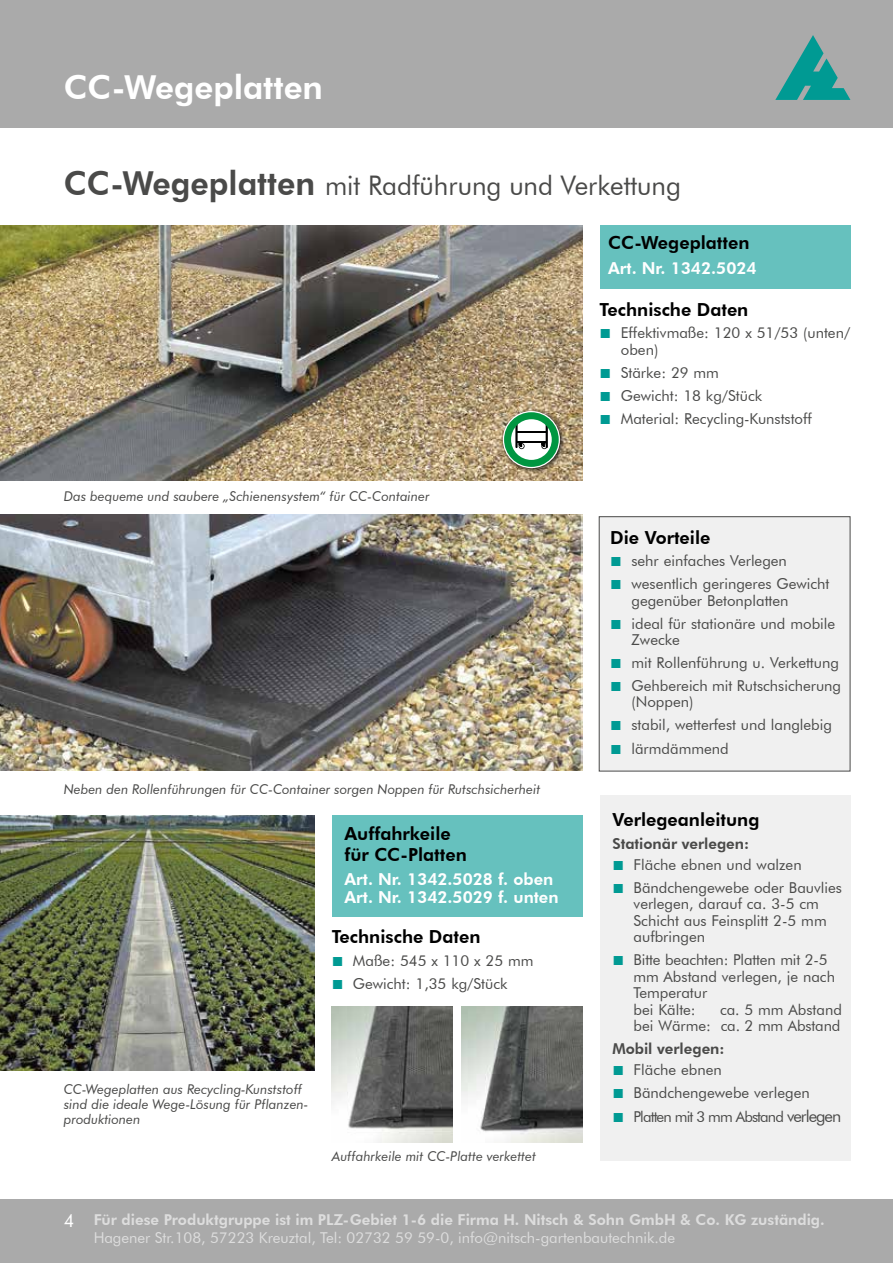
<style>
.page{position:relative;width:893px;height:1263px;background:#fff}
.page>*{position:absolute;margin:0;border:0;box-sizing:border-box;transform-origin:0 0}
.t1{font:800 33px "Futura BT";color:#fff}
.t2{font:27px "Futura BT";color:#4a4a49}
.t3{font:800 18px/21px "Futura BT";color:#000}
.t4{font:18px "Futura BT";color:#fff}
.t5{font:800 16.5px/18px "Futura BT";color:#fff}
.t6{font:15px/16.5px "Futura BT";color:#4a4a49}
.t7{font:800 15px "Futura BT";color:#fff}
.t8{font:15px "Futura BT";color:#fff}
.t9{font:800 15px "Futura BT";color:#4a4a49}
.t10{font:15px "Futura BT";letter-spacing:-.06em;color:#4a4a49}
.t11{font:italic 13.5px/15px "Futura BT";color:#4a4a49}
.s1{font-weight:800;font-size:33px}
.s2{font-family:"Arial";font-size:19.5px;color:#009a93}
.s3{font-size:16.5px}
</style>
<div class="page">
<div style="left:0;top:0;width:893px;height:128px;background:#aaa"></div>
<div style="left:0;top:1199px;width:893px;height:64px;background:#aaa"></div>
<img style="left:0;top:225px;width:583px;height:255px">
<img style="left:0;top:816px;width:315px;height:255px">
<img style="left:332px;top:1007px;width:121px;height:136px">
<img style="left:461px;top:1007px;width:122px;height:136px">
<img style="left:0;top:515px;width:583px;height:255px">
<div style="left:500px;top:408px;width:66px;height:66px;background:#000;opacity:.75"></div>
<svg style="left:504px;top:412px;width:55px;height:55px"></svg>
<svg style="left:775px;top:35px;width:75px;height:65px"></svg>
<div style="left:599px;top:517px;width:251px;height:254px;background:#f0f0f0"></div>
<div style="left:599px;top:516px;width:251px;height:255px;border:1px solid #4a4a49"></div>
<div style="left:600px;top:795px;width:250px;height:366px;background:#f0f0f0"></div>
<div style="left:600px;top:225px;width:250px;height:64px;background:#66c1be"></div>
<div style="left:332px;top:816px;width:251px;height:101px;background:#66c1be"></div>
<h1 class="t1" style="left:64px;top:68px;width:261px">CC-Wegeplatten</h1>
<h2 class="t2" style="left:64px;top:169px;width:619px"><span class="s1">CC-Wegeplatten</span> mit Radführung und Verkettung</h2>
<p class="t11" style="left:64px;top:489px;width:367px">Das bequeme und saubere „Schienensystem“ für CC-Container</p>
<p class="t11" style="left:64px;top:782px;width:478px">Neben den Rollenführungen für CC-Container sorgen Noppen für Rutschsicherheit</p>
<p class="t3" style="left:344px;top:823px;width:124px">Auffahrkeile für CC-Platten</p>
<p class="t5" style="left:344px;top:870px;width:216px">Art. Nr. 1342.5028 f. oben<br>Art. Nr. 1342.5029 f. unten</p>
<p class="t3" style="left:332px;top:926px;width:150px">Technische Daten</p>
<p class="t6" style="left:332px;top:952px;width:203px"><span class="s2">■</span> Maße: 545 x 110 x 25 mm</p>
<p class="t6" style="left:332px;top:975px;width:177px"><span class="s2">■</span> Gewicht: 1,35 kg/Stück</p>
<p class="t11" style="left:64px;top:1082px;width:246px">CC-Wegeplatten aus Recycling-Kunststoff sind die ideale Wege-Lösung für Pflanzen&shy;produktionen</p>
<p class="t11" style="left:332px;top:1148px;width:206px">Auffahrkeile mit CC-Platte verkettet</p>
<p class="t3" style="left:608px;top:232px;width:143px">CC-Wegeplatten</p>
<p class="t5" style="left:608px;top:259px;width:150px">Art. Nr. 1342.5024</p>
<p class="t3" style="left:600px;top:299px;width:150px">Technische Daten</p>
<p class="t6" style="left:621px;top:325px;width:231px;text-indent:-21px"><span class="s2">■</span> Effektivmaße: 120 x 51/53 (unten/ oben)</p>
<p class="t6" style="left:600px;top:364px;width:121px"><span class="s2">■</span> Stärke: 29 mm</p>
<p class="t6" style="left:600px;top:387px;width:164px"><span class="s2">■</span> Gewicht: 18 kg/Stück</p>
<p class="t6" style="left:600px;top:410px;width:214px"><span class="s2">■</span> Material: Recycling-Kunststoff</p>
<p class="t3" style="left:610px;top:526px;width:102px">Die Vorteile</p>
<p class="t6" style="left:610px;top:553px;width:178px"><span class="s2">■</span> sehr einfaches Verlegen</p>
<p class="t6" style="left:631px;top:575px;width:200px;text-indent:-21px"><span class="s2">■</span> wesentlich geringeres Gewicht gegenüber Betonplatten</p>
<p class="t6" style="left:631px;top:615px;width:205px;text-indent:-21px"><span class="s2">■</span> ideal für stationäre und mobile<br>Zwecke</p>
<p class="t6" style="left:610px;top:654px;width:230px"><span class="s2">■</span> mit Rollenführung u. Verkettung</p>
<p class="t6" style="left:631px;top:677px;width:211px;text-indent:-21px"><span class="s2">■</span> Gehbereich mit Rutschsicherung (Noppen)</p>
<p class="t6" style="left:610px;top:717px;width:223px"><span class="s2">■</span> stabil, wetterfest und langlebig</p>
<p class="t6" style="left:610px;top:740px;width:120px"><span class="s2">■</span> lärmdämmend</p>
<p class="t3" style="left:612px;top:809px;width:149px">Verlegeanleitung</p>
<p class="t9" style="left:612px;top:835px;width:138px">Stationär verlegen:</p>
<p class="t6" style="left:612px;top:856px;width:191px"><span class="s2">■</span> Fläche ebnen und walzen</p>
<p class="t6" style="left:634px;top:879px;width:210px;text-indent:-21px"><span class="s2">■</span> Bändchengewebe oder Bauvlies verlegen, darauf ca. 3-5 cm<br>Schicht aus Feinsplitt 2-5 mm aufbringen</p>
<p class="t6" style="left:634px;top:951px;width:203px;text-indent:-21px"><span class="s2">■</span> Bitte beachten: Platten mit 2-5 mm Abstand verlegen, je nach<br>Temperatur<br>bei Kälte:</p>
<p class="t6" style="left:634px;top:1001px;width:210px;text-align:right">ca. 5 mm Abstand<br>bei Wärme: ca. 2 mm Abstand</p>
<p class="t9" style="left:612px;top:1039px;width:114px">Mobil verlegen:</p>
<p class="t6" style="left:612px;top:1061px;width:111px"><span class="s2">■</span> Fläche ebnen</p>
<p class="t6" style="left:612px;top:1084px;width:199px"><span class="s2">■</span> Bändchengewebe verlegen</p>
<p class="t10" style="left:612px;top:1107px;width:230px"><span class="s2">■</span> Platten mit 3 mm Abstand <span class="s3">verlegen</span></p>
<p class="t4" style="left:64px;top:1209px;width:12px">4</p>
<p class="t7" style="left:94px;top:1210px;width:732px">Für diese Produktgruppe ist im PLZ-Gebiet 1-6 die Firma H. Nitsch &amp; Sohn GmbH &amp; Co. KG zuständig.</p>
<p class="t8" style="left:94px;top:1228px;width:583px">Hagener Str.108, 57223 Kreuztal, Tel: 02732 59 59-0, info@nitsch-gartenbautechnik.de</p>
</div>
